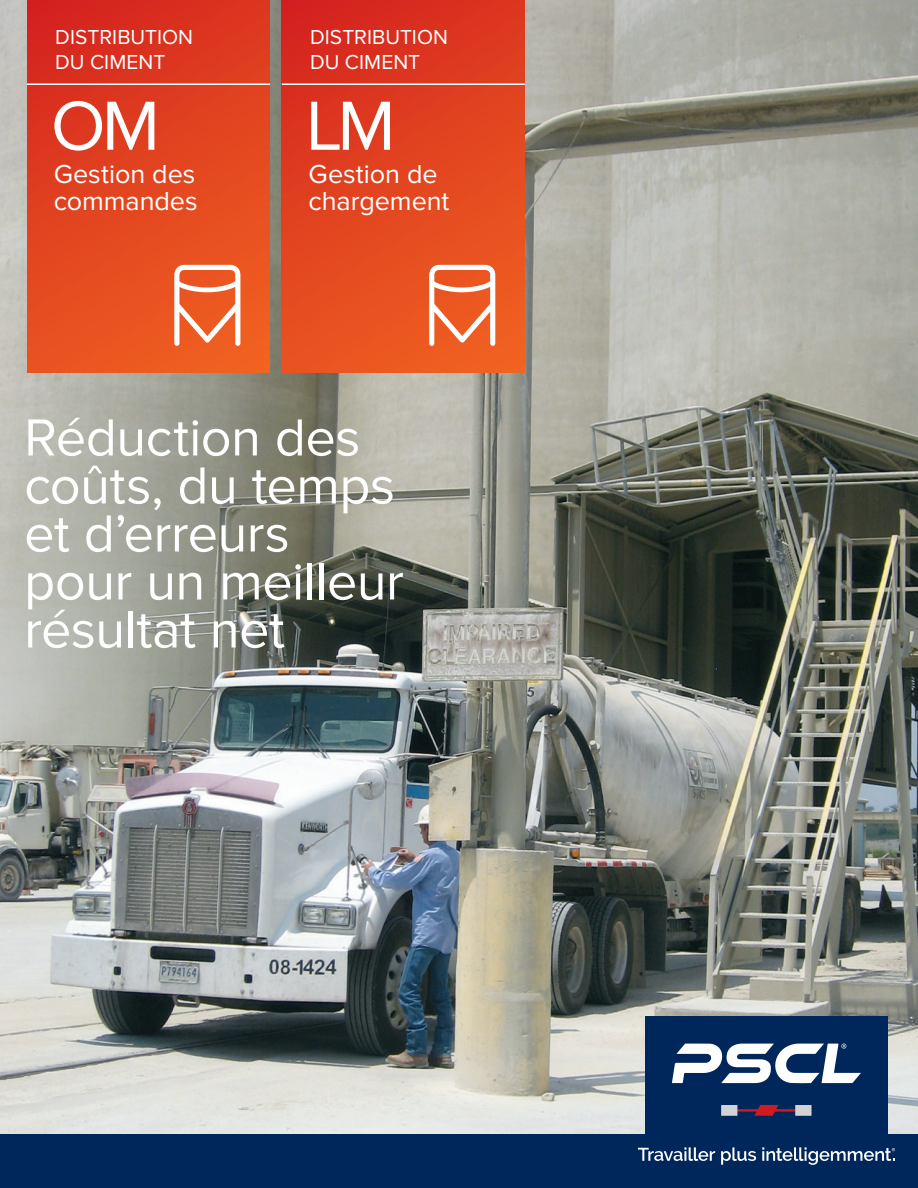
<style>
.page{position:relative;width:918px;height:1188px;background:#fff}
.page>*{position:absolute;margin:0;border:0;box-sizing:border-box;transform-origin:0 0}
.t1{font:72px "Proxima Nova";color:#fff}
.t2{font:54px/48px "Proxima Nova";letter-spacing:-.01em;color:#fff}
.t3{font:27px/27px "Proxima Nova";letter-spacing:-.005em;color:#fff}
.t4{font:21px/25.2px "Proxima Nova";letter-spacing:.005em;color:#fff}
</style>
<div class="page">
<img style="left:0;top:0;width:918px;height:1134px">
<div style="left:27px;top:0;width:243px;height:373px;background:linear-gradient(to bottom,#d72c1f,#ed5c21)"></div>
<div style="left:282px;top:0;width:243px;height:373px;background:linear-gradient(to bottom,#d72c1f,#ed5c21)"></div>
<svg style="left:174px;top:265px;width:66px;height:81px"></svg>
<svg style="left:429px;top:265px;width:66px;height:81px"></svg>
<hr style="left:27px;top:83px;width:243px;height:2px;background:#fff">
<hr style="left:282px;top:83px;width:243px;height:2px;background:#fff">
<div style="left:0;top:1134px;width:918px;height:54px;background:#00275b"></div>
<div style="left:645px;top:1017px;width:243px;height:127px;background:#00275b"></div>
<svg style="left:721px;top:1105px;width:91px;height:11px"></svg>
<svg style="left:672px;top:1044px;width:189px;height:39px"></svg>
<svg style="left:638px;top:1147px;width:77px;height:14px"></svg>
<svg style="left:721px;top:1147px;width:35px;height:18px"></svg>
<svg style="left:762px;top:1147px;width:133px;height:18px"></svg>
<p class="t4" style="left:55px;top:24px;width:139px">DISTRIBUTION<br>DU CIMENT</p>
<p class="t4" style="left:310px;top:24px;width:139px">DISTRIBUTION<br>DU CIMENT</p>
<h1 class="t1" style="left:51px;top:84px;width:111px">OM</h1>
<h1 class="t1" style="left:306px;top:84px;width:91px">LM</h1>
<p class="t3" style="left:54px;top:161px;width:145px">Gestion des commandes</p>
<p class="t3" style="left:309px;top:161px;width:142px">Gestion de chargement</p>
<p class="t2" style="left:24px;top:414px;width:381px">Réduction des coûts, du temps et d’erreurs pour un meilleur résultat net</p>
</div>
